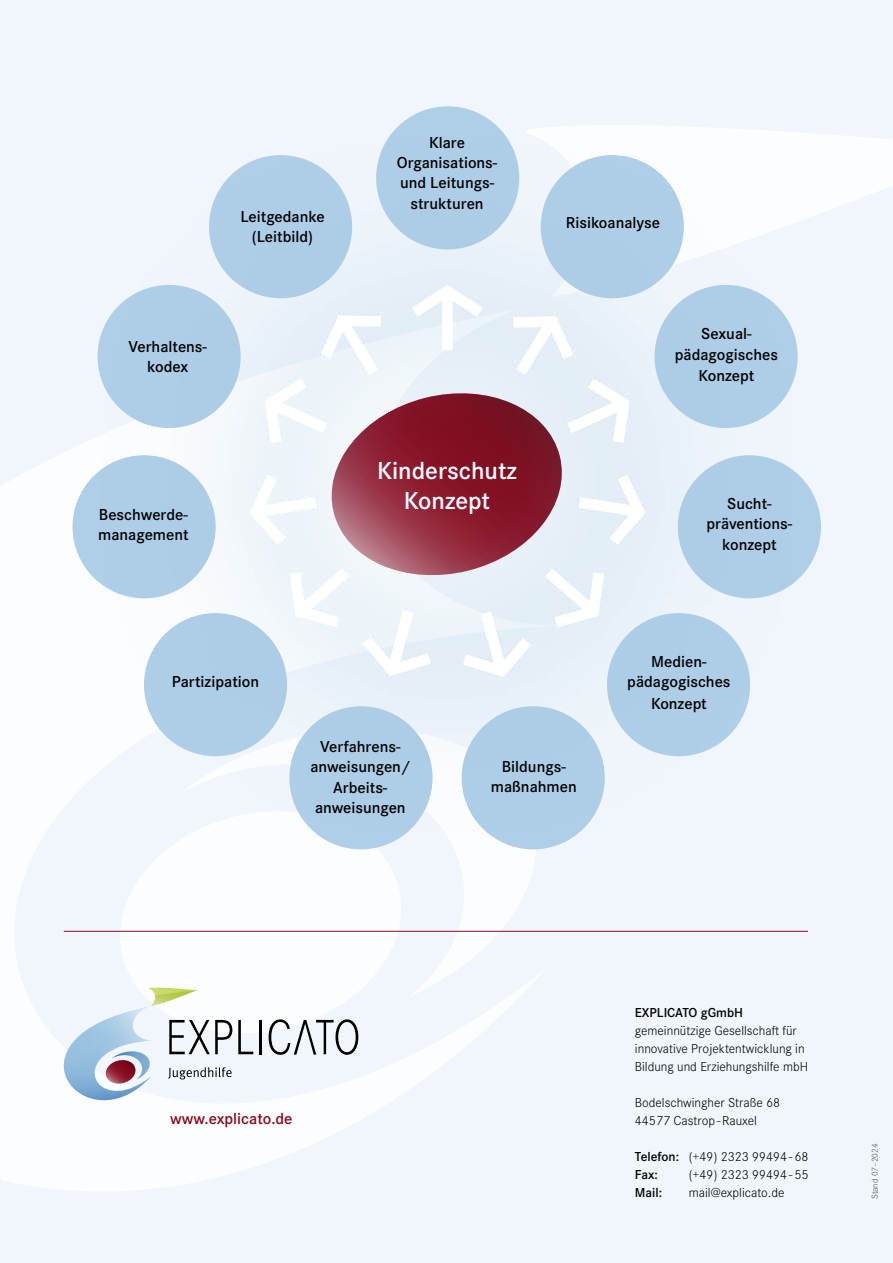
<style>
.page{position:relative;width:893px;height:1263px;background:#f0f6fb}
.page>*{position:absolute;margin:0;border:0;box-sizing:border-box;transform-origin:0 0}
.t1{font:600 25.5px/30px "Corporate S Pro";color:#fff;text-align:center}
.t2{font:600 16.5px/20.2px "Corporate S Pro";color:#000;text-align:center}
.t3{font:600 16.5px "Corporate S Pro";color:#890b20}
.t4{font:300 13.5px/18px "Corporate S Pro";color:#000}
.t5{font:600 13.5px "Corporate S Pro";color:#000}
.t6{font:300 9px "Corporate S Pro";color:#575756}
.s1{font-weight:600}
</style>
<div class="page">
<svg style="left:0;top:343px;width:518px;height:848px"></svg>
<svg style="left:526px;top:125px;width:367px;height:97px;fill:#fcfdfe"></svg>
<svg style="left:413px;top:832px;width:149px;height:165px"></svg>
<svg style="left:108px;top:832px;width:305px;height:215px;fill:#fcfdfe"></svg>
<div style="left:376px;top:106px;width:143px;height:143px;background:#afcfe8;border-radius:50%"></div>
<div style="left:678px;top:455px;width:143px;height:143px;background:#afcfe8;border-radius:50%"></div>
<div style="left:462px;top:706px;width:143px;height:143px;background:#afcfe8;border-radius:50%"></div>
<div style="left:73px;top:455px;width:143px;height:143px;background:#afcfe8;border-radius:50%"></div>
<div style="left:289px;top:706px;width:143px;height:143px;background:#afcfe8;border-radius:50%"></div>
<div style="left:99px;top:136px;width:697px;height:696px;background:#9ac3e2;opacity:.75"></div>
<svg style="left:400px;top:278px;width:95px;height:49px"></svg>
<div style="left:442px;top:289px;width:11px;height:61px;background:#fff"></div>
<svg style="left:502px;top:306px;width:137px;height:148px"></svg>
<svg style="left:243px;top:463px;width:409px;height:222px"></svg>
<svg style="left:256px;top:305px;width:136px;height:149px"></svg>
<svg style="left:238px;top:1020px;width:15px;height:34px"></svg>
<hr style="left:259px;top:1020px;width:3px;height:34px;background:#000">
<svg style="left:269px;top:1019px;width:89px;height:36px"></svg>
<svg style="left:0;top:986px;width:232px;height:162px"></svg>
<hr style="left:64px;top:931px;width:744px;height:1px;background:#890b20">
<p class="t2" style="left:240px;top:205px;width:86px">Leitgedanke (Leitbild)</p>
<p class="t2" style="left:129px;top:335px;width:80px">Verhaltens&shy;kodex</p>
<p class="t2" style="left:98px;top:503px;width:92px;text-align:left">Beschwerde&shy;management</p>
<p class="t2" style="left:172px;top:670px;width:89px">Partizipation</p>
<p class="t2" style="left:397px;top:131px;width:102px">Klare<br>Organisations&shy;und Leitungs&shy;strukturen</p>
<h1 class="t1" style="left:377px;top:454px;width:142px">Kinderschutz<br>Konzept</h1>
<p class="t2" style="left:566px;top:211px;width:96px">Risikoanalyse</p>
<p class="t2" style="left:675px;top:323px;width:105px">Sexual&shy;pädagogisches</p>
<p class="t2" style="left:698px;top:365px;width:57px">Konzept</p>
<p class="t2" style="left:706px;top:492px;width:87px">Sucht&shy;präventions&shy;konzept</p>
<p class="t2" style="left:627px;top:650px;width:105px">Medien&shy;pädagogisches</p>
<p class="t2" style="left:651px;top:692px;width:57px">Konzept</p>
<p class="t2" style="left:310px;top:735px;width:101px">Verfahrens&shy;anweisungen/<br>Arbeits&shy;anweisungen</p>
<p class="t2" style="left:491px;top:755px;width:87px">Bildungs&shy;maßnahmen</p>
<p class="t3" style="left:170px;top:1106px;width:124px">www.explicato.de</p>
<p class="t5" style="left:635px;top:1002px;width:110px">EXPLICATO gGmbH</p>
<p class="t4" style="left:635px;top:1021px;width:175px">gemeinnützige Gesellschaft für innovative Projektentwicklung in<br>Bildung und Erziehungshilfe mbH</p>
<p class="t4" style="left:635px;top:1093px;width:147px">Bodelschwingher Straße 68<br>44577 Castrop - Rauxel</p>
<p class="t4" style="left:635px;top:1147px;width:175px"><span class="s1">Telefon:</span> (+49) 2323 99494 - 68<br><span class="s1">Fax:</span></p>
<p class="t4" style="left:689px;top:1165px;width:121px">(+49) 2323 99494 - 55</p>
<p class="t5" style="left:635px;top:1182px;width:29px">Mail:</p>
<p class="t4" style="left:689px;top:1183px;width:97px">mail@explicato.de</p>
<p class="t6" style="left:868px;top:1199px;width:57px;rotate:-90deg">Stand 07 - 2024</p>
</div>
